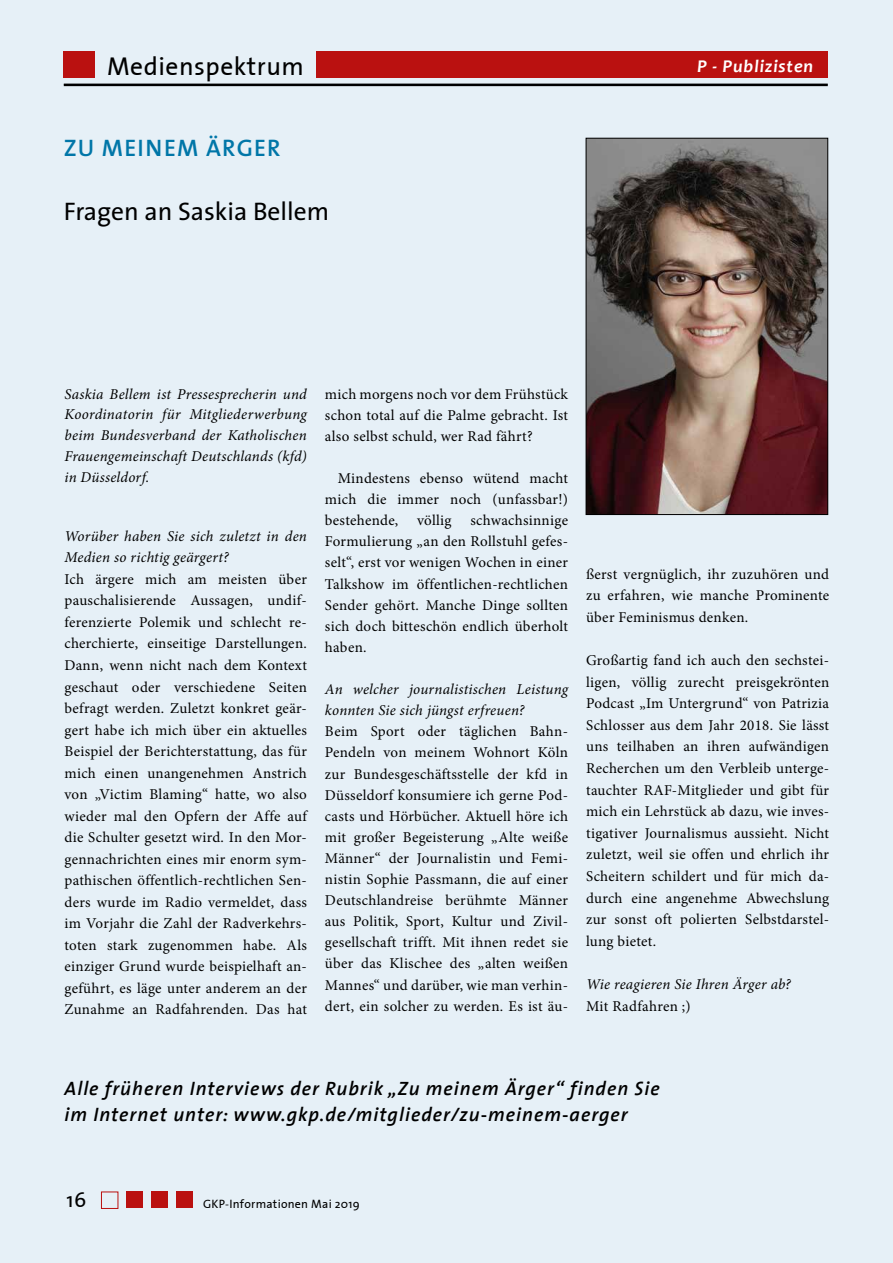
<style>
.page{position:relative;width:893px;height:1263px;background:#e6f0f7}
.page>*{position:absolute;margin:0;border:0;box-sizing:border-box;transform-origin:0 0}
.t1{font:25.5px "The Sans";color:#000}
.t2{font:25.5px "The Sans Plain";letter-spacing:.02em;color:#000}
.t3{font:600 24px "The Sans";letter-spacing:.05em;color:#0076a8}
.t4{font:21px "The Sans Plain";color:#000}
.t5{font:italic 600 19.5px/25.5px "The Sans";letter-spacing:.05em;color:#000}
.t6{font:italic 700 18px "Candara";letter-spacing:.05em;color:#fff}
.t7{font:15px/21.1px "Minion Pro";letter-spacing:.02em;color:#000;text-align:justify}
.t8{font:italic 15px/20.7px "Minion Pro";letter-spacing:.015em;color:#000}
.t9{font:12px "The Sans Plain";letter-spacing:.02em;color:#000}
</style>
<div class="page">
<hr style="left:64px;top:85px;width:764px;height:1px;background:#000">
<div style="left:64px;top:52px;width:764px;height:26px;background:#ba1110"></div>
<div style="left:176px;top:1191px;width:16px;height:17px;background:#ba1110"></div>
<div style="left:126px;top:1191px;width:17px;height:17px;background:#ba1110"></div>
<div style="left:151px;top:1191px;width:16px;height:17px;background:#ba1110"></div>
<div style="left:101px;top:1191px;width:17px;height:18px;border:1px solid #ba1110"></div>
<img style="left:588px;top:140px;width:238px;height:373px">
<div style="left:586px;top:138px;width:242px;height:377px;border:1px solid #000"></div>
<hr style="left:64px;top:84px;width:764px;height:1px;background:#000">
<div style="left:64px;top:51px;width:764px;height:26px;background:#ba1110"></div>
<div style="left:95px;top:43px;width:221px;height:37px;background:#e6f0f7"></div>
<h1 class="t2" style="left:107px;top:45px;width:198px">Medienspektrum</h1>
<p class="t6" style="left:697px;top:55px;width:118px">P - Publizisten</p>
<h2 class="t3" style="left:64px;top:128px;width:218px">ZU MEINEM ÄRGER</h2>
<h1 class="t1" style="left:64px;top:191px;width:267px">Fragen an Saskia Bellem</h1>
<p class="t8" style="left:64px;top:383px;width:244px;text-align:justify">Saskia Bellem ist Pressesprecherin und Koordinatorin für Mitgliederwerbung beim Bundesverband der Katholischen Frauengemeinschaft Deutschlands (kfd) in Düsseldorf.</p>
<p class="t8" style="left:64px;top:525px;width:244px;line-height:21.5px">Worüber haben Sie sich zuletzt in den<br>Medien so richtig geärgert?</p>
<p class="t7" style="left:64px;top:568px;width:244px">Ich ärgere mich am meisten über pauschalisierende Aussagen, undif&shy;ferenzierte Polemik und schlecht re&shy;cherchierte, einseitige Darstellungen.<br>Dann, wenn nicht nach dem Kontext geschaut oder verschiedene Seiten befragt werden. Zuletzt konkret geär&shy;gert habe ich mich über ein aktuelles Beispiel der Berichterstattung, das für mich einen unangenehmen Anstrich von „Victim Blaming“ hatte, wo also wieder mal den Opfern der Affe auf die Schulter gesetzt wird. In den Mor&shy;gennachrichten eines mir enorm sym&shy;pathischen öffentlich-rechtlichen Sen&shy;ders wurde im Radio vermeldet, dass im Vorjahr die Zahl der Radverkehrs&shy;toten stark zugenommen habe. Als einziger Grund wurde beispielhaft an&shy;geführt, es läge unter anderem an der Zunahme an Radfahrenden. Das hat</p>
<p class="t7" style="left:325px;top:383px;width:245px">mich morgens noch vor dem Frühstück schon total auf die Palme gebracht. Ist also selbst schuld, wer Rad fährt?</p>
<p class="t7" style="left:325px;top:468px;width:245px;text-indent:13px">Mindestens ebenso wütend macht mich die immer noch (unfassbar!) bestehende, völlig schwachsinnige Formulierung „an den Rollstuhl gefes&shy;selt“, erst vor wenigen Wochen in einer Talkshow im öffentlichen-rechtlichen Sender gehört. Manche Dinge sollten sich doch bitteschön endlich überholt haben.</p>
<p class="t8" style="left:325px;top:679px;width:245px;line-height:21.1px">An welcher journalistischen Leistung konnten Sie sich jüngst erfreuen?</p>
<p class="t7" style="left:325px;top:721px;width:245px">Beim Sport oder täglichen Bahn-Pendeln von meinem Wohnort Köln zur Bundesgeschäftsstelle der kfd in Düsseldorf konsumiere ich gerne Pod&shy;casts und Hörbücher. Aktuell höre ich mit großer Begeisterung „Alte weiße Männer“ der Journalistin und Femi&shy;nistin Sophie Passmann, die auf einer Deutschlandreise berühmte Männer aus Politik, Sport, Kultur und Zivil&shy;gesellschaft trifft. Mit ihnen redet sie über das Klischee des „alten weißen Mannes“ und darüber, wie man verhin&shy;dert, ein solcher zu werden. Es ist äu-</p>
<p class="t7" style="left:586px;top:563px;width:245px;line-height:21.6px">ßerst vergnüglich, ihr zuzuhören und zu erfahren, wie manche Prominente über Feminismus denken.</p>
<p class="t7" style="left:586px;top:649px;width:245px;line-height:21.6px">Großartig fand ich auch den sechstei&shy;ligen, völlig zurecht preisgekrönten Podcast „Im Untergrund“ von Patrizia Schlosser aus dem Jahr 2018. Sie lässt uns teilhaben an ihren aufwändigen Recherchen um den Verbleib unterge&shy;tauchter RAF-Mitglieder und gibt für mich ein Lehrstück ab dazu, wie inves&shy;tigativer Journalismus aussieht. Nicht zuletzt, weil sie offen und ehrlich ihr Scheitern schildert und für mich da&shy;durch eine angenehme Abwechslung zur sonst oft polierten Selbstdarstel&shy;lung bietet.</p>
<p class="t8" style="left:586px;top:974px;width:206px">Wie reagieren Sie Ihren Ärger ab?</p>
<p class="t7" style="left:586px;top:995px;width:106px">Mit Radfahren ;)</p>
<h3 class="t5" style="left:64px;top:1075px;width:597px">Alle früheren Interviews der Rubrik „Zu meinem Ärger“ finden Sie im Internet unter: www.gkp.de/mitglieder/zu-meinem-aerger</h3>
<h3 class="t4" style="left:67px;top:1183px;width:21px">16</h3>
<p class="t9" style="left:203px;top:1194px;width:158px">GKP-Informationen Mai 2019</p>
</div>
